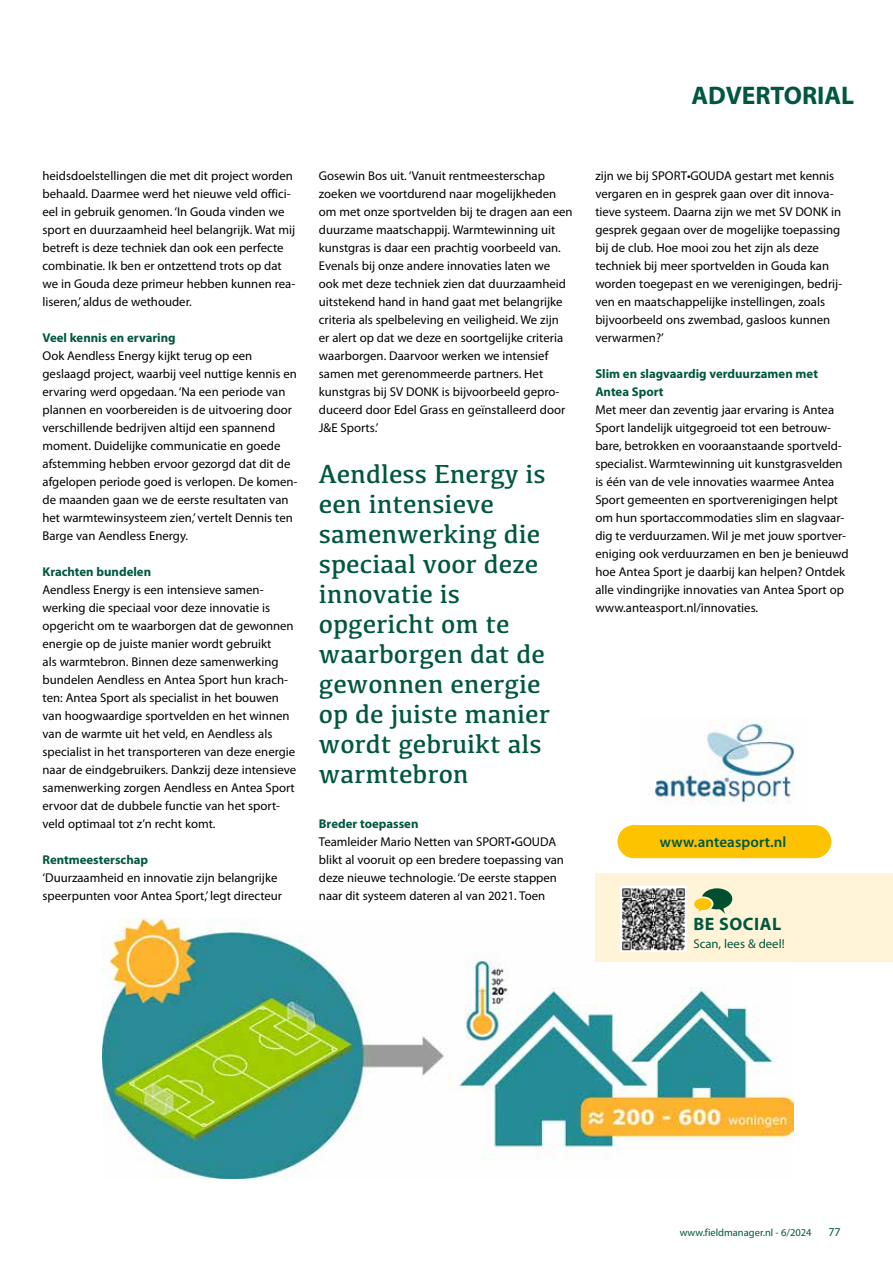
<style>
.page{position:relative;width:893px;height:1263px;background:#fff}
.page>*{position:absolute;margin:0;border:0;box-sizing:border-box;transform-origin:0 0}
.t1{font:27px/30px "Kefa";color:#00573f}
.t2{font:700 25.5px "Myriad Pro";color:#00573f}
.t3{font:700 18px "Myriad Pro";letter-spacing:.03em;color:#00573f}
.t4{font:600 15px "Myriad Pro";letter-spacing:.01em;color:#00573f}
.t5{font:12.75px/18px "Myriad Pro";color:#000}
.t6{font:700 12.75px/18px "Myriad Pro";color:#00573f}
.t7{font:12.75px "Myriad Pro";color:#00573f}
.t8{font:12px "Myriad Pro";color:#00573f}
.t9{font:10.5px "Myriad Pro";color:#00573f}
</style>
<div class="page">
<img style="left:103px;top:918px;width:691px;height:261px">
<div style="left:595px;top:873px;width:298px;height:88px;background:#fff4d7"></div>
<img style="left:621px;top:886px;width:65px;height:66px">
<svg style="left:694px;top:888px;width:38px;height:26px"></svg>
<img style="left:649px;top:718px;width:146px;height:86px">
<div style="left:617px;top:825px;width:214px;height:33px;background:#fdc200;border-radius:17px"></div>
<h2 class="t2" style="left:691px;top:79px;width:164px">ADVERTORIAL</h2>
<p class="t5" style="left:43px;top:167px;width:254px">heidsdoelstellingen die met dit project worden behaald. Daarmee werd het nieuwe veld offici&shy;eel in gebruik genomen. ‘In Gouda vinden we sport en duurzaamheid heel belangrijk. Wat mij betreft is deze techniek dan ook een perfecte combinatie. Ik ben er ontzettend trots op dat we in Gouda deze primeur hebben kunnen rea&shy;liseren,’ aldus de wethouder.</p>
<p class="t6" style="left:43px;top:328px;width:135px">Veel kennis en ervaring</p>
<p class="t5" style="left:43px;top:347px;width:256px">Ook Aendless Energy kijkt terug op een geslaagd project, waarbij veel nuttige kennis en ervaring werd opgedaan. ‘Na een periode van plannen en voorbereiden is de uitvoering door verschillende bedrijven altijd een spannend moment. Duidelijke communicatie en goede afstemming hebben ervoor gezorgd dat dit de afgelopen periode goed is verlopen. De komen&shy;de maanden gaan we de eerste resultaten van het warmtewinsysteem zien,’ vertelt Dennis ten Barge van Aendless Energy.</p>
<p class="t6" style="left:43px;top:562px;width:110px">Krachten bundelen</p>
<p class="t5" style="left:43px;top:581px;width:255px">Aendless Energy is een intensieve samen&shy;werking die speciaal voor deze innovatie is opgericht om te waarborgen dat de gewonnen energie op de juiste manier wordt gebruikt<br>als warmtebron. Binnen deze samenwerking bundelen Aendless en Antea Sport hun krach&shy;ten: Antea Sport als specialist in het bouwen van hoogwaardige sportvelden en het winnen van de warmte uit het veld, en Aendless als specialist in het transporteren van deze energie naar de eindgebruikers. Dankzij deze intensieve samenwerking zorgen Aendless en Antea Sport ervoor dat de dubbele functie van het sport&shy;veld optimaal tot z’n recht komt.</p>
<p class="t6" style="left:43px;top:850px;width:107px">Rentmeesterschap</p>
<p class="t5" style="left:43px;top:869px;width:241px">‘Duurzaamheid en innovatie zijn belangrijke speerpunten voor Antea Sport,’ legt directeur</p>
<p class="t5" style="left:319px;top:167px;width:255px">Gosewin Bos uit. ‘Vanuit rentmeesterschap zoeken we voortdurend naar mogelijkheden om met onze sportvelden bij te dragen aan een duurzame maatschappij. Warmtewinning uit kunstgras is daar een prachtig voorbeeld van.<br>Evenals bij onze andere innovaties laten we ook met deze techniek zien dat duurzaamheid uitstekend hand in hand gaat met belangrijke criteria als spelbeleving en veiligheid. We zijn<br>er alert op dat we deze en soortgelijke criteria waarborgen. Daarvoor werken we intensief samen met gerenommeerde partners. Het kunstgras bij SV DONK is bijvoorbeeld gepro&shy;duceerd door Edel Grass en geïnstalleerd door J&amp;E Sports.’</p>
<h1 class="t1" style="left:319px;top:458px;width:233px">Aendless Energy is een intensieve samenwerking die speciaal voor deze innovatie is opgericht om te waarborgen dat de gewonnen energie op de juiste manier wordt gebruikt als warmtebron</h1>
<p class="t6" style="left:319px;top:814px;width:101px">Breder toepassen</p>
<p class="t5" style="left:319px;top:833px;width:247px">Teamleider Mario Netten van SPORT•GOUDA blikt al vooruit op een bredere toepassing van deze nieuwe technologie. ‘De eerste stappen naar dit systeem dateren al van 2021. Toen</p>
<p class="t5" style="left:595px;top:167px;width:248px">zijn we bij SPORT•GOUDA gestart met kennis vergaren en in gesprek gaan over dit innova&shy;tieve systeem. Daarna zijn we met SV DONK in gesprek gegaan over de mogelijke toepassing bij de club. Hoe mooi zou het zijn als deze techniek bij meer sportvelden in Gouda kan worden toegepast en we verenigingen, bedrij&shy;ven en maatschappelijke instellingen, zoals bijvoorbeeld ons zwembad, gasloos kunnen verwarmen?’</p>
<p class="t6" style="left:595px;top:364px;width:224px">Slim en slagvaardig verduurzamen met<br>Antea Sport</p>
<p class="t5" style="left:595px;top:401px;width:255px">Met meer dan zeventig jaar ervaring is Antea Sport landelijk uitgegroeid tot een betrouw&shy;bare, betrokken en vooraanstaande sportveld&shy;specialist. Warmtewinning uit kunstgrasvelden is één van de vele innovaties waarmee Antea Sport gemeenten en sportverenigingen helpt om hun sportaccommodaties slim en slagvaar&shy;dig te verduurzamen. Wil je met jouw sportver&shy;eniging ook verduurzamen en ben je benieuwd hoe Antea Sport je daarbij kan helpen? Ontdek alle vindingrijke innovaties van Antea Sport op www.anteasport.nl/innovaties.</p>
<p class="t4" style="left:660px;top:833px;width:128px">www.anteasport.nl</p>
<h3 class="t3" style="left:693px;top:912px;width:89px">BE SOCIAL</h3>
<p class="t7" style="left:693px;top:936px;width:93px">Scan, lees &amp; deel!</p>
<p class="t9" style="left:680px;top:1226px;width:133px">www.fieldmanager.nl - 6/2024</p>
<p class="t8" style="left:828px;top:1224px;width:14px">77</p>
</div>
